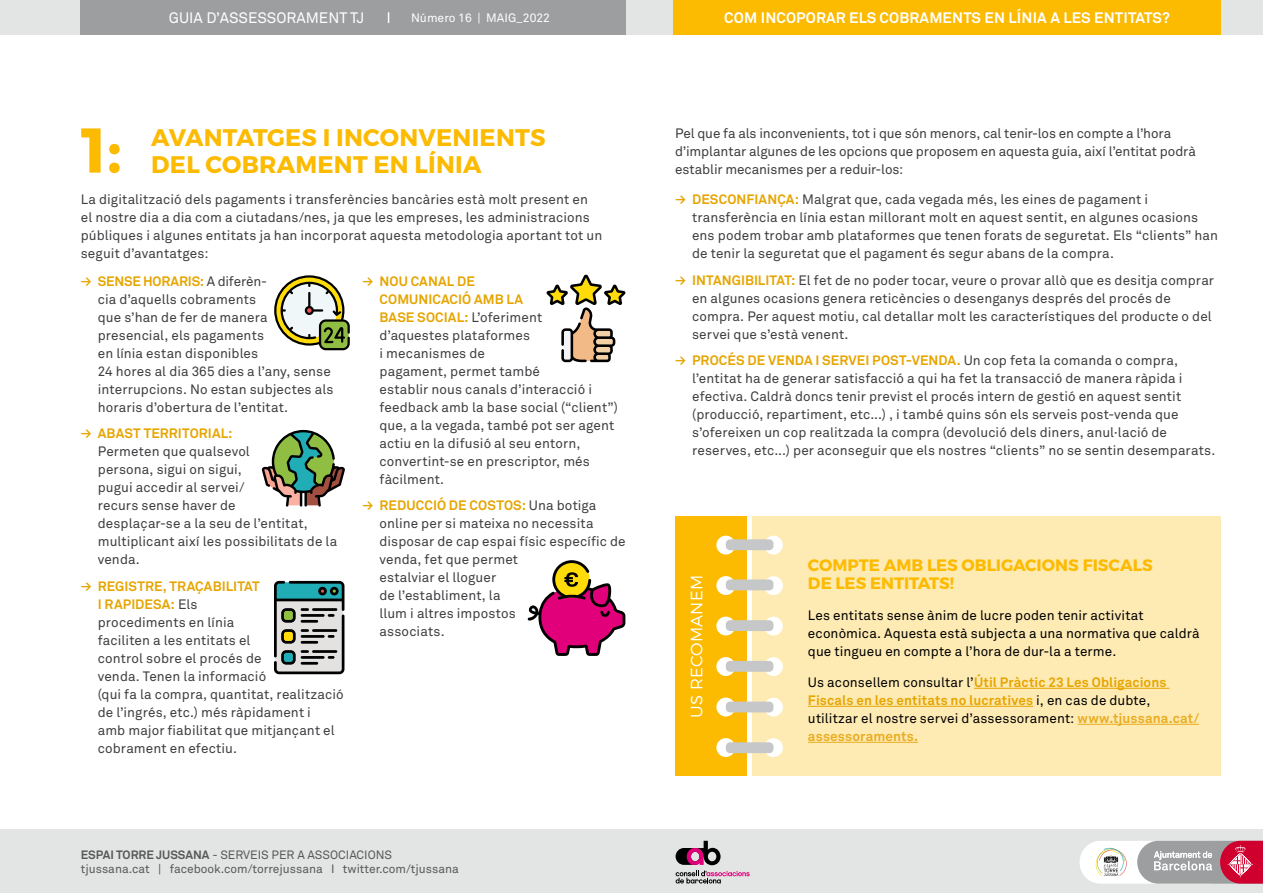
<style>
.page{position:relative;width:1263px;height:893px;background:#fff}
.page>*{position:absolute;margin:0;border:0;box-sizing:border-box;transform-origin:0 0}
.t1{font:700 63px "Montserrat";color:#fcba00}
.t2{font:700 24px/27px "Montserrat";letter-spacing:.01em;color:#fcba00}
.COS_texte{font:700 16.5px/18px "Montserrat";letter-spacing:-.005em;color:#fcba00}
.t3{font:300 16.5px "Montserrat";letter-spacing:.01em;color:#fff}
.t4{font:700 15px "Akkurat Pro";letter-spacing:.01em;color:#fff}
.t5{font:15px "Akkurat Pro";color:#fff}
.COS_texte-2{font:13.5px/18px "Akkurat Pro";letter-spacing:.01em;color:#3e3d40}
.COS_texte-3{font:13.5px/18px "Akkurat Pro";letter-spacing:.01em;color:#000}
.t6{font:12.15px "Akkurat Pro";color:#fff}
.t7{font:12px "Akkurat Pro";color:#58585a}
.s1{font-weight:700;color:#e6a500}
.s2{font-weight:700;color:#e9ad21}
.s3{font-weight:700}
</style>
<div class="page">
<div style="left:0;top:829px;width:1263px;height:64px;background:#e3e4e4"></div>
<svg style="left:675px;top:841px;width:75px;height:42px"></svg>
<svg style="left:1079px;top:841px;width:184px;height:43px;background:#caa5ad"></svg>
<div style="left:0;top:0;width:1263px;height:34px;background:#e3e4e4"></div>
<div style="left:673px;top:0;width:548px;height:34px;background:#fcba00"></div>
<div style="left:81px;top:0;width:545px;height:34px;background:#9c9e9f"></div>
<div style="left:752px;top:517px;width:468px;height:259px;background:#feeab3"></div>
<hr style="left:974px;top:688px;width:195px;height:1px;background:#e6a500">
<hr style="left:808px;top:706px;width:225px;height:1px;background:#e6a500">
<hr style="left:1077px;top:724px;width:122px;height:1px;background:#e9ad21">
<hr style="left:808px;top:742px;width:110px;height:1px;background:#e9ad21">
<div style="left:675px;top:517px;width:71px;height:259px;background:#fcba00"></div>
<div style="left:716px;top:576px;width:19px;height:19px;background:#fff;border-radius:50%"></div>
<div style="left:716px;top:617px;width:19px;height:18px;background:#fff;border-radius:50%"></div>
<div style="left:716px;top:657px;width:19px;height:19px;background:#fff;border-radius:50%"></div>
<div style="left:716px;top:698px;width:19px;height:18px;background:#fff;border-radius:50%"></div>
<div style="left:716px;top:738px;width:19px;height:19px;background:#fff;border-radius:50%"></div>
<div style="left:716px;top:536px;width:19px;height:18px;background:#fff;border-radius:50%"></div>
<div style="left:764px;top:536px;width:19px;height:18px;background:#fff;border-radius:50%"></div>
<div style="left:764px;top:576px;width:19px;height:19px;background:#fff;border-radius:50%"></div>
<div style="left:764px;top:617px;width:19px;height:19px;background:#fff;border-radius:50%"></div>
<div style="left:764px;top:657px;width:19px;height:19px;background:#fff;border-radius:50%"></div>
<svg style="left:764px;top:698px;width:19px;height:19px"></svg>
<div style="left:764px;top:738px;width:19px;height:19px;background:#fff;border-radius:50%"></div>
<div style="left:726px;top:620px;width:47px;height:11px;background:#c6c7c8;border-radius:4px"></div>
<div style="left:726px;top:661px;width:47px;height:11px;background:#c6c7c8;border-radius:4px"></div>
<div style="left:726px;top:702px;width:47px;height:10px;background:#c6c7c8;border-radius:4px"></div>
<div style="left:726px;top:579px;width:47px;height:11px;background:#c6c7c8;border-radius:4px"></div>
<div style="left:726px;top:742px;width:47px;height:11px;background:#c6c7c8;border-radius:4px"></div>
<div style="left:726px;top:539px;width:47px;height:11px;background:#c6c7c8;border-radius:4px"></div>
<svg style="left:274px;top:275px;width:76px;height:75px"></svg>
<svg style="left:262px;top:430px;width:83px;height:77px"></svg>
<svg style="left:274px;top:581px;width:70px;height:93px;background:#809390"></svg>
<svg style="left:528px;top:560px;width:97px;height:96px"></svg>
<svg style="left:546px;top:274px;width:79px;height:88px"></svg>
<p class="t5" style="left:169px;top:9px;width:197px">GUIA D’ASSESSORAMENT TJ</p>
<p class="t6" style="left:411px;top:10px;width:140px">Número 16 | MAIG_2022</p>
<p class="t4" style="left:724px;top:8px;width:447px">COM INCOPORAR ELS COBRAMENTS EN LÍNIA A LES ENTITATS?</p>
<p class="t2" style="left:151px;top:124px;width:396px">AVANTATGES I INCONVENIENTS<br>DEL COBRAMENT EN LÍNIA</p>
<p class="COS_texte-2" style="left:675px;top:125px;width:522px">Pel que fa als inconvenients, tot i que són menors, cal tenir-los en compte a l’hora d’implantar algunes de les opcions que proposem en aquesta guia, així l’entitat podrà establir mecanismes per a reduir-los:</p>
<p class="t1" style="left:81px;top:111px;width:43px">1:</p>
<p class="COS_texte-2" style="left:81px;top:191px;width:523px">La digitalització dels pagaments i transferències bancàries està molt present en el nostre dia a dia com a ciutadans/nes, ja que les empreses, les administracions públiques i algunes entitats ja han incorporat aquesta metodologia aportant tot un seguit d’avantatges:</p>
<p class="COS_texte-2" style="left:692px;top:191px;width:527px;text-indent:-17px"><span class="s1">→ DESCONFIANÇA:</span> Malgrat que, cada vegada més, les eines de pagament i transferència en línia estan millorant molt en aquest sentit, en algunes ocasions ens podem trobar amb plataformes que tenen forats de seguretat. Els “clients” han de tenir la seguretat que el pagament és segur abans de la compra.</p>
<p class="COS_texte-2" style="left:692px;top:271px;width:524px;text-indent:-17px"><span class="s1">→ INTANGIBILITAT:</span> El fet de no poder tocar, veure o provar allò que es desitja comprar en algunes ocasions genera reticències o desenganys després del procés de compra. Per aquest motiu, cal detallar molt les característiques del producte o del servei que s’està venent.</p>
<p class="COS_texte-2" style="left:692px;top:352px;width:525px;text-indent:-17px"><span class="s1">→ PROCÉS DE VENDA I SERVEI POST-VENDA.</span> Un cop feta la comanda o compra, l’entitat ha de generar satisfacció a qui ha fet la transacció de manera ràpida i efectiva. Caldrà doncs tenir previst el procés intern de gestió en aquest sentit (producció, repartiment, etc...) , i també quins són els serveis post-venda que s’ofereixen un cop realitzada la compra (devolució dels diners, anul·lació de reserves, etc...) per aconseguir que els nostres “clients” no se sentin desemparats.</p>
<p class="COS_texte-2" style="left:98px;top:273px;width:237px;text-indent:-17px"><span class="s1">→ SENSE HORARIS:</span> A diferèn-<br>cia d’aquells cobraments<br>que s’han de fer de manera presencial, els pagaments<br>en línia estan disponibles<br>24 hores al dia 365 dies a l’any, sense interrupcions. No estan subjectes als horaris d’obertura de l’entitat.</p>
<p class="COS_texte-2" style="left:98px;top:425px;width:241px;text-indent:-17px"><span class="s1">→ ABAST TERRITORIAL:<br></span>Permeten que qualsevol<br>persona, sigui on sigui,<br>pugui accedir al servei/<br>recurs sense haver de<br>desplaçar-se a la seu de l’entitat, multiplicant així les possibilitats de la venda.</p>
<p class="COS_texte-2" style="left:98px;top:578px;width:247px;text-indent:-17px"><span class="s1">→ REGISTRE, TRAÇABILITAT<br>I RAPIDESA:</span> Els<br>procediments en línia<br>faciliten a les entitats el<br>control sobre el procés de<br>venda. Tenen la informació<br>(qui fa la compra, quantitat, realització de l’ingrés, etc.) més ràpidament i<br>amb major fiabilitat que mitjançant el cobrament en efectiu.</p>
<p class="COS_texte-2" style="left:379px;top:273px;width:240px;text-indent:-17px"><span class="s1">→ NOU CANAL DE<br>COMUNICACIÓ AMB LA<br>BASE SOCIAL:</span> L’oferiment<br>d’aquestes plataformes<br>i mecanismes de<br>pagament, permet també<br>establir nous canals d’interacció i feedback amb la base social (“client”) que, a la vegada, també pot ser agent actiu en la difusió al seu entorn, convertint-se en prescriptor, més fàcilment.</p>
<p class="COS_texte-2" style="left:379px;top:497px;width:248px;text-indent:-17px"><span class="s1">→ REDUCCIÓ DE COSTOS:</span> Una botiga online per si mateixa no necessita disposar de cap espai físic específic de venda, fet que permet<br>estalviar el lloguer<br>de l’establiment, la<br>llum i altres impostos<br>associats.</p>
<p class="COS_texte" style="left:808px;top:557px;width:346px">COMPTE AMB LES OBLIGACIONS FISCALS<br>DE LES ENTITATS!</p>
<p class="COS_texte-3" style="left:808px;top:607px;width:393px">Les entitats sense ànim de lucre poden tenir activitat econòmica. Aquesta està subjecta a una normativa que caldrà que tingueu en compte a l’hora de dur-la a terme.</p>
<p class="COS_texte-3" style="left:808px;top:673px;width:393px">Us aconsellem consultar l’<span class="s1">Útil Pràctic 23 Les Obligacions Fiscals en les entitats no lucratives</span> i, en cas de dubte, utilitzar el nostre servei d’assessorament: <span class="s2">www.tjussana.cat/ assessoraments.</span></p>
<p class="t3" style="left:686px;top:717px;width:144px;rotate:-90deg">US RECOMANEM</p>
<p class="t7" style="left:81px;top:847px;width:313px"><span class="s3">ESPAI TORRE JUSSANA</span> - SERVEIS PER A ASSOCIACIONS</p>
<p class="t7" style="left:81px;top:862px;width:380px">tjussana.cat | facebook.com/torrejussana I twitter.com/tjussana</p>
</div>
